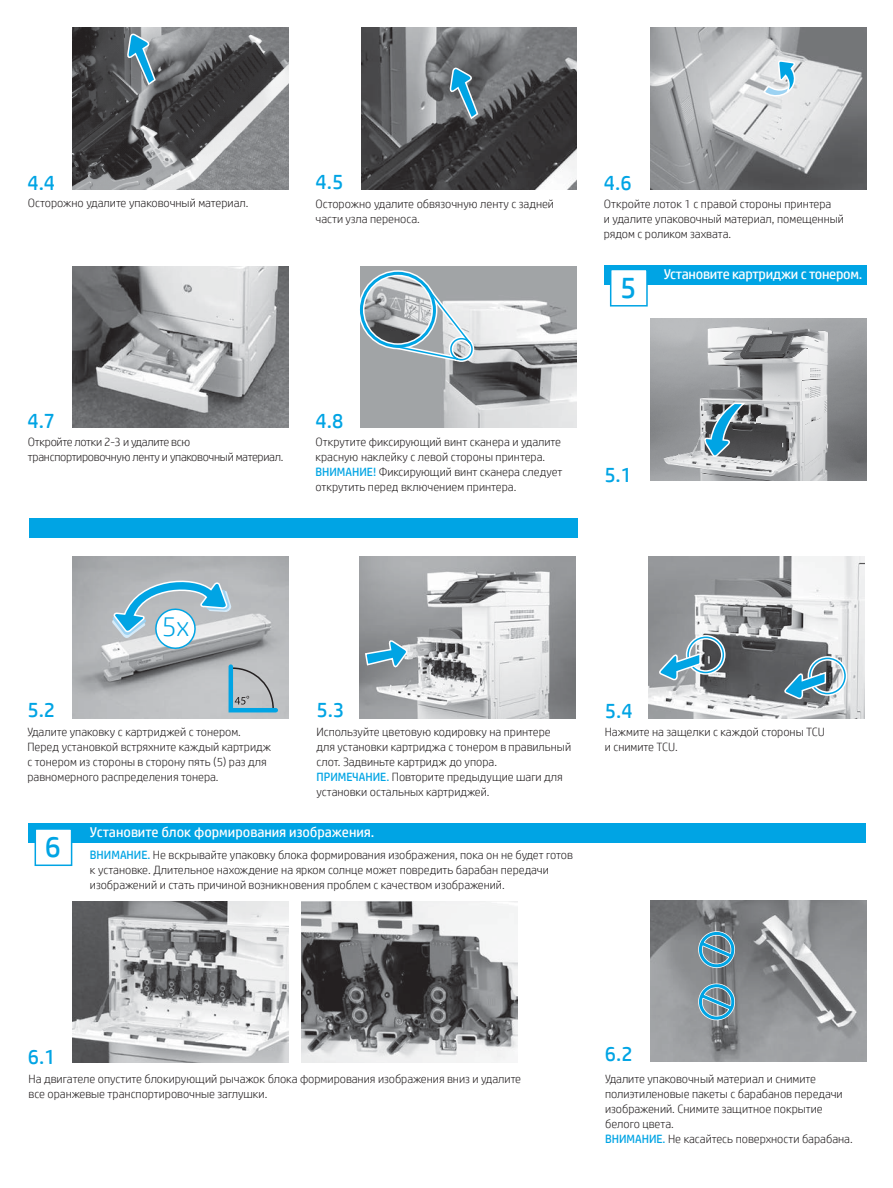
<style>
.page{position:relative;width:893px;height:1188px;background:#fff}
.page>*{position:absolute;margin:0;border:0;box-sizing:border-box;transform-origin:0 0}
.t1{font:30px "HP Simplified";color:#00a4e4}
.t2{font:21px "HP Simplified";color:#00a4e4}
.t3{font:14.25px "HP Simplified";letter-spacing:-.01em;color:#fff}
.t4{font:300 12px/15px "HP Simplified";color:#231f20}
.t5{font:300 12px/15px "HP Simplified";letter-spacing:-.025em;color:#231f20}
.s1{font-weight:400;color:#00a4e4}
</style>
<div class="page">
<img style="left:360px;top:266px;width:216px;height:162px">
<img style="left:361px;top:273px;width:74px;height:73px;border-radius:36px">
<div style="left:358px;top:270px;width:80px;height:79px;border:6px solid #fff;border-radius:50%"></div>
<svg style="left:381px;top:283px;width:99px;height:81px"></svg>
<div style="left:360px;top:272px;width:76px;height:76px;border:3px solid #00a4e4;border-radius:50%"></div>
<img style="left:72px;top:28px;width:216px;height:161px">
<svg style="left:127px;top:34px;width:30px;height:52px"></svg>
<img style="left:361px;top:28px;width:216px;height:161px">
<svg style="left:449px;top:68px;width:30px;height:52px"></svg>
<img style="left:650px;top:28px;width:216px;height:161px">
<svg style="left:762px;top:61px;width:39px;height:39px"></svg>
<img style="left:72px;top:266px;width:217px;height:162px">
<img style="left:650px;top:318px;width:216px;height:162px">
<svg style="left:704px;top:401px;width:42px;height:56px"></svg>
<img style="left:360px;top:556px;width:216px;height:162px">
<svg style="left:364px;top:640px;width:45px;height:30px"></svg>
<img style="left:649px;top:556px;width:216px;height:162px">
<svg style="left:657px;top:633px;width:193px;height:66px"></svg>
<img style="left:73px;top:901px;width:216px;height:162px">
<img style="left:301px;top:901px;width:216px;height:162px">
<img style="left:650px;top:900px;width:216px;height:162px">
<svg style="left:692px;top:925px;width:46px;height:101px"></svg>
<img style="left:73px;top:556px;width:216px;height:162px">
<svg style="left:226px;top:662px;width:54px;height:53px"></svg>
<div style="left:604px;top:265px;width:262px;height:19px;background:#00a4e4"></div>
<div style="left:610px;top:269px;width:38px;height:38px;background:#fff;border:2px solid #00a4e4"></div>
<div style="left:29px;top:823px;width:837px;height:19px;background:#00a4e4"></div>
<div style="left:35px;top:828px;width:37px;height:38px;background:#fff;border:2px solid #00a4e4"></div>
<div style="left:29px;top:518px;width:548px;height:20px;background:#00a4e4"></div>
<svg style="left:112px;top:575px;width:120px;height:76px"></svg>
<h2 class="t2" style="left:27px;top:169px;width:29px">4.4</h2>
<h2 class="t2" style="left:316px;top:168px;width:29px">4.5</h2>
<h2 class="t2" style="left:604px;top:169px;width:29px">4.6</h2>
<p class="t4" style="left:28px;top:195px;width:222px">Осторожно удалите упаковочный материал.</p>
<p class="t4" style="left:316px;top:196px;width:240px">Осторожно удалите обвязочную ленту с задней части узла переноса.</p>
<p class="t4" style="left:604px;top:196px;width:242px">Откройте лоток 1 с правой стороны принтера<br>и удалите упаковочный материал, помещенный рядом с роликом захвата.</p>
<h1 class="t1" style="left:620px;top:268px;width:18px">5</h1>
<p class="t3" style="left:664px;top:264px;width:200px">Установите картриджи с тонером.</p>
<h2 class="t2" style="left:27px;top:407px;width:29px">4.7</h2>
<h2 class="t2" style="left:316px;top:407px;width:29px">4.8</h2>
<p class="t5" style="left:28px;top:434px;width:257px">Откройте лотки 2-3 и удалите всю транспортировочную ленту и упаковочный материал.</p>
<p class="t4" style="left:316px;top:434px;width:248px">Открутите фиксирующий винт сканера и удалите красную наклейку с левой стороны принтера.<br><span class="s1">ВНИМАНИЕ!</span> Фиксирующий винт сканера следует открутить перед включением принтера.</p>
<h2 class="t2" style="left:604px;top:461px;width:29px">5.1</h2>
<h2 class="t2" style="left:27px;top:696px;width:29px">5.2</h2>
<h2 class="t2" style="left:316px;top:696px;width:29px">5.3</h2>
<h2 class="t2" style="left:605px;top:697px;width:29px">5.4</h2>
<p class="t4" style="left:316px;top:724px;width:256px">Используйте цветовую кодировку на принтере для установки картриджа с тонером в правильный слот. Задвиньте картридж до упора.<br><span class="s1">ПРИМЕЧАНИЕ.</span> Повторите предыдущие шаги для установки остальных картриджей.</p>
<p class="t4" style="left:605px;top:724px;width:222px">Нажмите на защелки с каждой стороны TCU и снимите TCU.</p>
<p class="t3" style="left:90px;top:823px;width:286px">Установите блок формирования изображения.</p>
<p class="t4" style="left:90px;top:847px;width:484px"><span class="s1">ВНИМАНИЕ.</span> Не вскрывайте упаковку блока формирования изображения, пока он не будет готов к установке. Длительное нахождение на ярком солнце может повредить барабан передачи изображений и стать причиной возникновения проблем с качеством изображений.</p>
<p class="t4" style="left:27px;top:724px;width:245px">Удалите упаковку с картриджей с тонером.<br>Перед установкой встряхните каждый картридж с тонером из стороны в сторону пять (5) раз для равномерного распределения тонера.</p>
<h1 class="t1" style="left:45px;top:827px;width:18px">6</h1>
<h2 class="t2" style="left:28px;top:1043px;width:29px">6.1</h2>
<h2 class="t2" style="left:605px;top:1040px;width:29px">6.2</h2>
<p class="t4" style="left:29px;top:1071px;width:494px">На двигателе опустите блокирующий рычажок блока формирования изображения вниз и удалите все оранжевые транспортировочные заглушки.</p>
<p class="t4" style="left:605px;top:1071px;width:249px">Удалите упаковочный материал и снимите полиэтиленовые пакеты с барабанов передачи изображений. Снимите защитное покрытие белого цвета.<br><span class="s1">ВНИМАНИЕ.</span> Не касайтесь поверхности барабана.</p>
</div>
